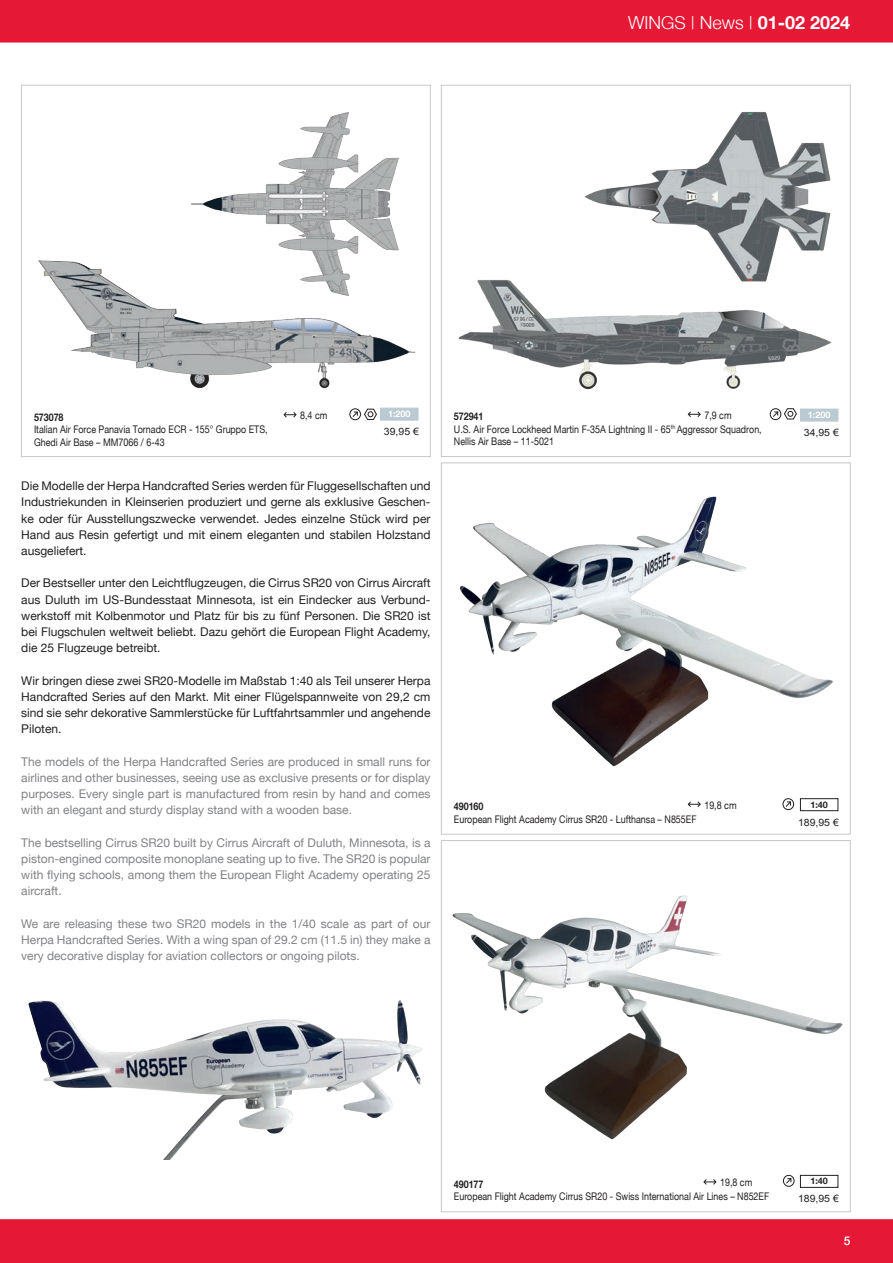
<style>
.page{position:relative;width:893px;height:1263px;background:#fff}
.page>*{position:absolute;margin:0;border:0;box-sizing:border-box;transform-origin:0 0}
.t1{font:300 18px "Helvetica Neue";color:#fff}
.t2{font:700 18px "Helvetica Neue";color:#fff}
.Fliesstext{font:12px/16.2px "Helvetica Neue";color:#231f20;text-align:justify}
.Fliesstext-2{font:12px/16.2px "Helvetica Neue";color:#808285;text-align:justify}
.t3{font:500 12px "Helvetica Neue";color:#fff}
.Artiklenummer{font:10.5px "Helvetica Neue";color:#231f20;scale:.85 1}
.Artiklenummer-2{font:700 10.5px "Helvetica Neue";letter-spacing:-.005em;color:#231f20;scale:.85 1}
.Preis_Farbe{font:10.05px "Arial";color:#231f20;scale:1.04 1}
.Dokumententitel{font:700 9px "Helvetica Neue";color:#fff}
.Dokumententitel-2{font:700 9px "Helvetica Neue";color:#231f20}
.s1{font-weight:700}
</style>
<div class="page">
<img style="left:452px;top:895px;width:391px;height:245px">
<div style="left:441px;top:840px;width:409px;height:372px;border:1px solid #c7c8ca"></div>
<img style="left:38px;top:260px;width:381px;height:161px">
<div style="left:0;top:1219px;width:893px;height:44px;background:#e51836"></div>
<div style="left:0;top:0;width:893px;height:43px;background:#e51836"></div>
<svg style="left:703px;top:1179px;width:14px;height:6px"></svg>
<img style="left:460px;top:496px;width:373px;height:271px">
<div style="left:441px;top:463px;width:409px;height:371px;border:1px solid #c7c8ca"></div>
<svg style="left:687px;top:801px;width:14px;height:6px"></svg>
<div style="left:800px;top:798px;width:38px;height:13px;background:#fff;border:1px solid #231f20"></div>
<div style="left:783px;top:798px;width:11px;height:12px;border:1px solid #231f20;border-radius:50%"></div>
<svg style="left:785px;top:801px;width:7px;height:7px"></svg>
<svg style="left:283px;top:411px;width:14px;height:7px"></svg>
<svg style="left:364px;top:408px;width:13px;height:12px"></svg>
<img style="left:458px;top:280px;width:381px;height:142px">
<div style="left:441px;top:85px;width:409px;height:372px;border:1px solid #c7c8ca"></div>
<svg style="left:687px;top:411px;width:14px;height:7px"></svg>
<div style="left:770px;top:408px;width:11px;height:12px;border:1px solid #231f20;border-radius:50%"></div>
<svg style="left:772px;top:408px;width:25px;height:12px"></svg>
<div style="left:380px;top:408px;width:38px;height:12px;background:#bacad2"></div>
<div style="left:349px;top:408px;width:12px;height:12px;border:1px solid #231f20;border-radius:50%"></div>
<svg style="left:352px;top:411px;width:6px;height:7px"></svg>
<div style="left:800px;top:409px;width:38px;height:12px;background:#bacad2"></div>
<div style="left:800px;top:1175px;width:38px;height:13px;background:#fff;border:1px solid #231f20"></div>
<div style="left:783px;top:1175px;width:11px;height:12px;border:1px solid #231f20;border-radius:50%"></div>
<svg style="left:785px;top:1177px;width:7px;height:7px"></svg>
<img style="left:571px;top:112px;width:268px;height:186px">
<img style="left:28px;top:1000px;width:394px;height:160px">
<img style="left:187px;top:101px;width:244px;height:218px">
<h1 class="t2" style="left:768px;top:10px;width:39px">3 4</h1>
<h1 class="t2" style="left:840px;top:10px;width:12px">3</h1>
<h1 class="t1" style="left:628px;top:12px;width:224px">WINGS | News | <span class="s1">01-02 2024</span></h1>
<p class="Artiklenummer-2" style="left:34px;top:410px;width:36px">573078</p>
<p class="Artiklenummer" style="left:34px;top:423px;width:276px">Italian Air Force Panavia Tornado ECR - 155° Gruppo ETS,</p>
<p class="Artiklenummer" style="left:34px;top:436px;width:155px">Ghedi Air Base – MM7066 / 6-43</p>
<p class="Dokumententitel" style="left:388px;top:408px;width:24px">1:200</p>
<p class="Dokumententitel" style="left:808px;top:409px;width:24px">1:200</p>
<p class="Artiklenummer" style="left:704px;top:409px;width:34px">7,9 cm</p>
<p class="Artiklenummer" style="left:300px;top:409px;width:34px">8,4 cm</p>
<p class="Artiklenummer-2" style="left:454px;top:410px;width:36px">572941</p>
<p class="Artiklenummer" style="left:454px;top:423px;width:364px">U.S. Air Force Lockheed Martin F-35A Lightning II - 65<sup>th</sup> Aggressor Squadron,</p>
<p class="Artiklenummer" style="left:454px;top:435px;width:119px">Nellis Air Base – 11-5021</p>
<p class="Preis_Farbe" style="left:384px;top:425px;width:35px">39,95 €</p>
<p class="Preis_Farbe" style="left:804px;top:426px;width:35px">34,95 €</p>
<p class="Fliesstext" style="left:21px;top:478px;width:411px">Die Modelle der Herpa Handcrafted Series werden für Fluggesellschaften und Industriekunden in Kleinserien produziert und gerne als exklusive Geschen&shy;ke oder für Ausstellungszwecke verwendet. Jedes einzelne Stück wird per Hand aus Resin gefertigt und mit einem eleganten und stabilen Holzstand ausgeliefert.</p>
<p class="Fliesstext" style="left:21px;top:576px;width:411px">Der Bestseller unter den Leichtflugzeugen, die Cirrus SR20 von Cirrus Aircraft aus Duluth im US-Bundesstaat Minnesota, ist ein Eindecker aus Verbund&shy;werkstoff mit Kolbenmotor und Platz für bis zu fünf Personen. Die SR20 ist bei Flugschulen weltweit beliebt. Dazu gehört die European Flight Academy, die 25 Flugzeuge betreibt.</p>
<p class="Fliesstext" style="left:21px;top:673px;width:411px">Wir bringen diese zwei SR20-Modelle im Maßstab 1:40 als Teil unserer Herpa Handcrafted Series auf den Markt. Mit einer Flügelspannweite von 29,2 cm sind sie sehr dekorative Sammlerstücke für Luftfahrtsammler und angehende Piloten.</p>
<p class="Fliesstext-2" style="left:21px;top:754px;width:411px">The models of the Herpa Handcrafted Series are produced in small runs for airlines and other businesses, seeing use as exclusive presents or for display purposes. Every single part is manufactured from resin by hand and comes with an elegant and sturdy display stand with a wooden base.</p>
<p class="Fliesstext-2" style="left:21px;top:835px;width:411px">The bestselling Cirrus SR20 built by Cirrus Aircraft of Duluth, Minnesota, is a piston-engined composite monoplane seating up to five. The SR20 is popular with flying schools, among them the European Flight Academy operating 25 aircraft.</p>
<p class="Fliesstext-2" style="left:21px;top:916px;width:411px">We are releasing these two SR20 models in the 1/40 scale as part of our Herpa Handcrafted Series. With a wing span of 29.2 cm (11.5 in) they make a very decorative display for aviation collectors or ongoing pilots.</p>
<p class="Artiklenummer-2" style="left:454px;top:800px;width:36px">490160</p>
<p class="Artiklenummer" style="left:454px;top:813px;width:287px">European Flight Academy Cirrus SR20 - Lufthansa – N855EF</p>
<p class="Artiklenummer" style="left:704px;top:799px;width:39px">19,8 cm</p>
<p class="Dokumententitel-2" style="left:810px;top:799px;width:19px">1:40</p>
<p class="Preis_Farbe" style="left:798px;top:816px;width:41px">189,95 €</p>
<p class="Artiklenummer" style="left:720px;top:1176px;width:39px">19,8 cm</p>
<p class="Artiklenummer-2" style="left:454px;top:1177px;width:36px">490177</p>
<p class="Artiklenummer" style="left:454px;top:1190px;width:372px">European Flight Academy Cirrus SR20 - Swiss International Air Lines – N852EF</p>
<p class="Dokumententitel-2" style="left:810px;top:1176px;width:19px">1:40</p>
<p class="Preis_Farbe" style="left:798px;top:1192px;width:41px">189,95 €</p>
<p class="t3" style="left:844px;top:1233px;width:8px">5</p>
</div>
